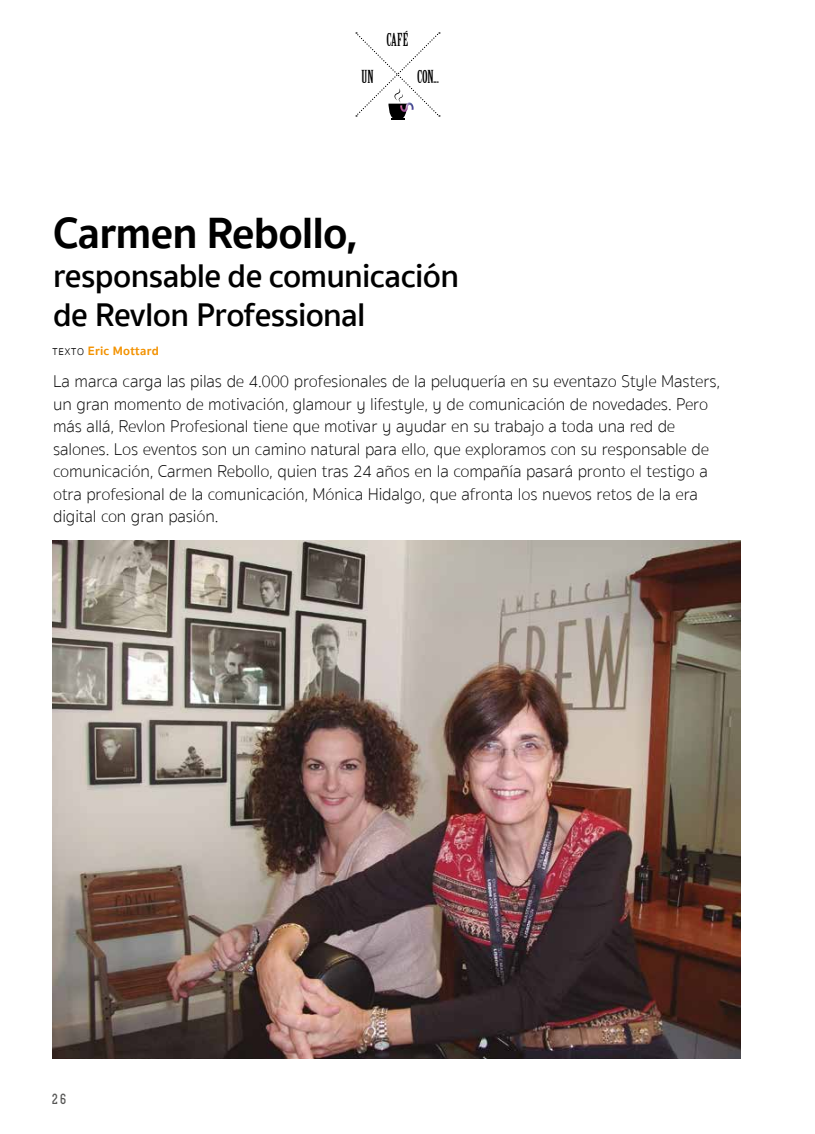
<style>
.page{position:relative;width:815px;height:1134px;background:#fff}
.page>*{position:absolute;margin:0;border:0;box-sizing:border-box;transform-origin:0 0}
.t1{font:700 45px "Sukhumvit Set";letter-spacing:-.02em;color:#000}
.t2{font:600 33.75px/38.8px "Sukhumvit Set";letter-spacing:-.02em;color:#000}
.t3{font:100 17.5px/22.5px "Sukhumvit Set";letter-spacing:-.01em;color:#000}
.t4{font:17.5px "Birch Std";letter-spacing:-.005em;color:#000}
.t5{font:700 13.75px "Rex";color:#575756}
.t6{font:700 12.5px "Sukhumvit Set";letter-spacing:.02em;color:#f39200}
.s1{font-weight:300;font-size:10px;color:#000}
</style>
<div class="page">
<svg style="left:356px;top:32px;width:84px;height:88px"></svg>
<img style="left:400px;top:103px;width:14px;height:9px">
<img style="left:53px;top:540px;width:688px;height:518px">
<p class="t4" style="left:386px;top:30px;width:23px">CAFÉ</p>
<p class="t4" style="left:362px;top:67px;width:14px">UN</p>
<p class="t4" style="left:417px;top:67px;width:23px">CON...</p>
<h1 class="t1" style="left:53px;top:199px;width:306px">Carmen Rebollo,</h1>
<h2 class="t2" style="left:53px;top:257px;width:407px">responsable de comunicación de Revlon Professional</h2>
<p class="t6" style="left:52px;top:341px;width:108px"><span class="s1">TEXTO</span> Eric Mottard</p>
<p class="t3" style="left:53px;top:371px;width:669px">La marca carga las pilas de 4.000 profesionales de la peluquería en su eventazo Style Masters, un gran momento de motivación, glamour y lifestyle, y de comunicación de novedades. Pero más allá, Revlon Profesional tiene que motivar y ayudar en su trabajo a toda una red de salones. Los eventos son un camino natural para ello, que exploramos con su responsable de comunicación, Carmen Rebollo, quien tras 24 años en la compañía pasará pronto el testigo a otra profesional de la comunicación, Mónica Hidalgo, que afronta los nuevos retos de la era digital con gran pasión.</p>
<p class="t5" style="left:52px;top:1090px;width:16px">26</p>
</div>
